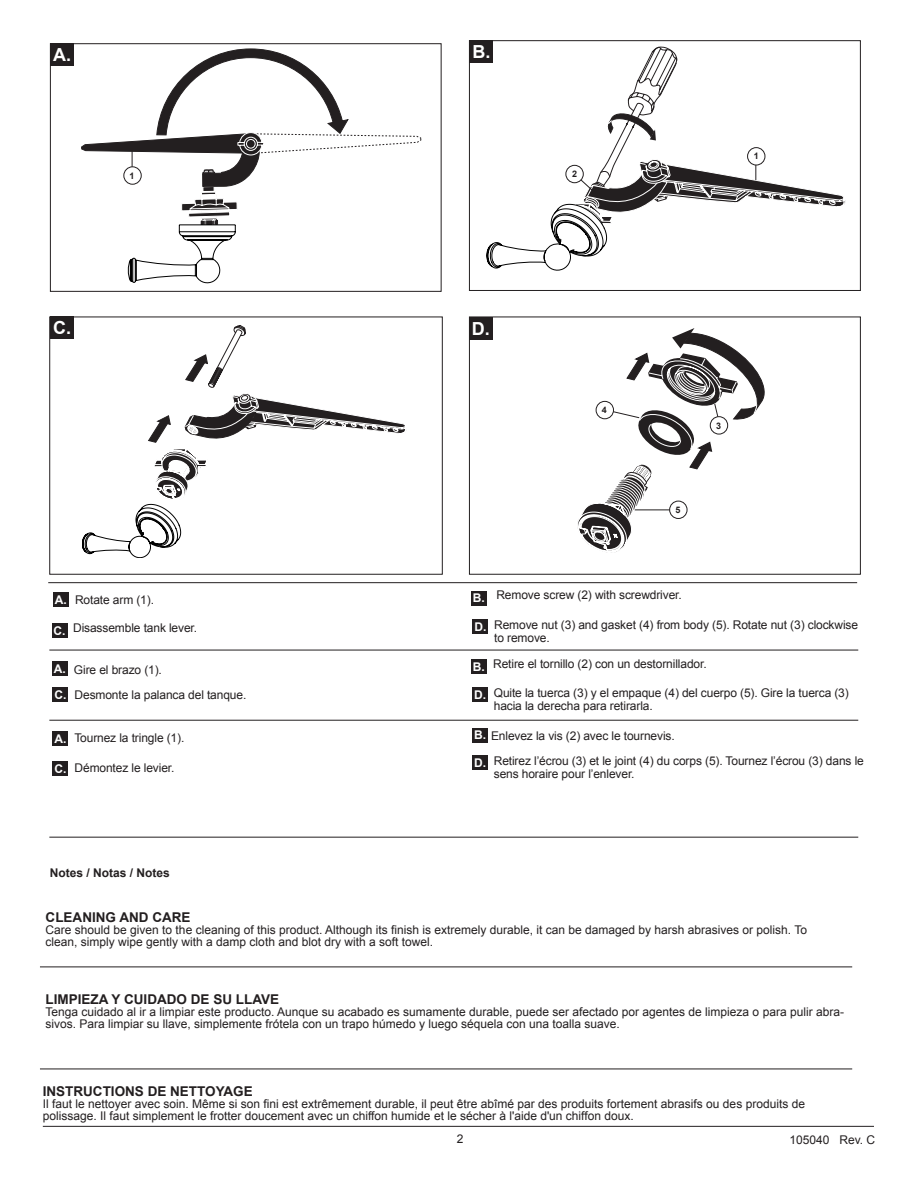
<style>
.page{position:relative;width:918px;height:1188px;background:#fff}
.page>*{position:absolute;margin:0;border:0;box-sizing:border-box;transform-origin:0 0}
.t1{font:700 18px "Arial";color:#fff}
.t2{font:700 13.5px "Arial";color:#231f20}
.t3{font:12px/12px "Arial";color:#231f20}
.t4{font:700 12px "Arial";color:#231f20}
.t5{font:700 12px "Arial";color:#fff}
.t6{font:700 9px "Arial";color:#231f20}
.s1{font-weight:700;color:#fff}
</style>
<div class="page">
<hr style="left:43px;top:1126px;width:831px;height:1px;background:#231f20">
<svg style="left:82px;top:325px;width:325px;height:233px"></svg>
<div style="left:49px;top:317px;width:394px;height:258px;border:1px solid #231f20"></div>
<div style="left:50px;top:43px;width:392px;height:249px;border:1px solid #231f20"></div>
<div style="left:53px;top:593px;width:16px;height:14px;background:#231f20"></div>
<div style="left:50px;top:43px;width:24px;height:22px;background:#231f20"></div>
<hr style="left:48px;top:582px;width:809px;height:1px;background:#231f20">
<div style="left:469px;top:40px;width:392px;height:251px;border:1px solid #231f20"></div>
<div style="left:469px;top:317px;width:392px;height:258px;border:1px solid #231f20"></div>
<div style="left:469px;top:41px;width:24px;height:22px;background:#231f20"></div>
<div style="left:50px;top:317px;width:24px;height:22px;background:#231f20"></div>
<div style="left:469px;top:317px;width:24px;height:22px;background:#231f20"></div>
<div style="left:473px;top:619px;width:15px;height:15px;background:#231f20"></div>
<hr style="left:49px;top:650px;width:809px;height:1px;background:#231f20">
<div style="left:52px;top:661px;width:16px;height:15px;background:#231f20"></div>
<div style="left:53px;top:687px;width:15px;height:15px;background:#231f20"></div>
<div style="left:472px;top:687px;width:16px;height:15px;background:#231f20"></div>
<hr style="left:49px;top:720px;width:809px;height:1px;background:#231f20">
<hr style="left:49px;top:837px;width:809px;height:1px;background:#231f20">
<div style="left:53px;top:761px;width:15px;height:15px;background:#231f20"></div>
<div style="left:53px;top:731px;width:15px;height:15px;background:#231f20"></div>
<div style="left:472px;top:728px;width:16px;height:14px;background:#231f20"></div>
<div style="left:472px;top:755px;width:16px;height:15px;background:#231f20"></div>
<svg style="left:81px;top:49px;width:340px;height:234px"></svg>
<svg style="left:577px;top:328px;width:187px;height:225px"></svg>
<hr style="left:635px;top:510px;width:36px;height:1px;background:#231f20">
<svg style="left:124px;top:167px;width:17px;height:17px"></svg>
<div style="left:123px;top:166px;width:19px;height:19px;border:1px solid #231f20;border-radius:50%"></div>
<div style="left:128px;top:171px;width:9px;height:10px;background:#fff"></div>
<svg style="left:487px;top:47px;width:359px;height:223px"></svg>
<div style="left:566px;top:165px;width:17px;height:18px;background:#fff;border-radius:50%"></div>
<div style="left:566px;top:165px;width:18px;height:18px;border:1px solid #231f20;border-radius:50%"></div>
<div style="left:748px;top:148px;width:17px;height:17px;background:#fff;border-radius:50%"></div>
<div style="left:747px;top:147px;width:18px;height:18px;border:1px solid #231f20;border-radius:50%"></div>
<div style="left:670px;top:501px;width:17px;height:17px;background:#fff;border-radius:50%"></div>
<div style="left:669px;top:501px;width:18px;height:18px;border:1px solid #231f20;border-radius:50%"></div>
<div style="left:710px;top:417px;width:18px;height:17px;background:#fff;border-radius:50%"></div>
<div style="left:710px;top:416px;width:18px;height:18px;border:1px solid #231f20;border-radius:50%"></div>
<svg style="left:596px;top:401px;width:18px;height:18px"></svg>
<div style="left:596px;top:401px;width:18px;height:18px;border:1px solid #231f20;border-radius:50%"></div>
<div style="left:600px;top:405px;width:9px;height:10px;background:#fff"></div>
<div style="left:471px;top:591px;width:16px;height:14px;background:#231f20"></div>
<div style="left:471px;top:659px;width:16px;height:15px;background:#231f20"></div>
<div style="left:52px;top:623px;width:15px;height:15px;background:#231f20"></div>
<hr style="left:40px;top:967px;width:812px;height:1px;background:#231f20">
<hr style="left:40px;top:1069px;width:812px;height:1px;background:#231f20">
<h1 class="t1" style="left:53px;top:43px;width:19px">A.</h1>
<h1 class="t1" style="left:472px;top:40px;width:19px">B.</h1>
<p class="t6" style="left:130px;top:170px;width:7px">1</p>
<p class="t6" style="left:572px;top:168px;width:7px">2</p>
<p class="t6" style="left:754px;top:150px;width:7px">1</p>
<h1 class="t1" style="left:53px;top:316px;width:19px">C.</h1>
<h1 class="t1" style="left:472px;top:317px;width:19px">D.</h1>
<p class="t6" style="left:602px;top:404px;width:7px">4</p>
<p class="t3" style="left:55px;top:594px;width:101px"><span class="s1">A.</span> Rotate arm (1).</p>
<p class="t6" style="left:675px;top:504px;width:7px">5</p>
<p class="t5" style="left:473px;top:590px;width:13px">B.</p>
<p class="t3" style="left:496px;top:589px;width:187px">Remove screw (2) with screwdriver.</p>
<p class="t6" style="left:716px;top:420px;width:7px">3</p>
<p class="t5" style="left:54px;top:623px;width:13px">C.</p>
<p class="t3" style="left:73px;top:622px;width:126px">Disassemble tank lever.</p>
<p class="t3" style="left:494px;top:618px;width:365px;line-height:13.5px;text-indent:-20px"><span class="s1">D.</span> Remove nut (3) and gasket (4) from body (5). Rotate nut (3) clockwise to remove.</p>
<p class="t3" style="left:54px;top:657px;width:194px;line-height:25px"><span class="s1">A.</span> Gire el brazo (1).<br><span class="s1">C.</span> Desmonte la palanca del tanque.</p>
<p class="t5" style="left:473px;top:659px;width:13px">B.</p>
<p class="t3" style="left:493px;top:658px;width:215px">Retire el tornillo (2) con un destornillador.</p>
<p class="t3" style="left:494px;top:686px;width:357px;line-height:13.5px;text-indent:-20px"><span class="s1">D.</span> Quite la tuerca (3) y el empaque (4) del cuerpo (5). Gire la tuerca (3) hacia la derecha para retirarla.</p>
<p class="t3" style="left:54px;top:732px;width:132px"><span class="s1">A.</span> Tournez la tringle (1).</p>
<p class="t3" style="left:474px;top:724px;width:391px;line-height:24.8px"><span class="s1">B.</span> Enlevez la vis (2) avec le tournevis.<br><span class="s1">D.</span> Retirez l’écrou (3) et le joint (4) du corps (5). Tournez l’écrou (3) dans le</p>
<p class="t3" style="left:494px;top:768px;width:142px">sens horaire pour l’enlever.</p>
<p class="t3" style="left:54px;top:762px;width:122px"><span class="s1">C.</span> Démontez le levier.</p>
<p class="t4" style="left:50px;top:865px;width:122px">Notes / Notas / Notes</p>
<p class="t2" style="left:46px;top:908px;width:146px">CLEANING AND CARE</p>
<p class="t3" style="left:46px;top:924px;width:763px">Care should be given to the cleaning of this product. Although its finish is extremely durable, it can be damaged by harsh abrasives or polish. To clean, simply wipe gently with a damp cloth and blot dry with a soft towel.</p>
<p class="t2" style="left:46px;top:990px;width:235px">LIMPIEZA Y CUIDADO DE SU LLAVE</p>
<p class="t3" style="left:46px;top:1006px;width:800px">Tenga cuidado al ir a limpiar este producto. Aunque su acabado es sumamente durable, puede ser afectado por agentes de limpieza o para pulir abra&shy;sivos. Para limpiar su llave, simplemente frótela con un trapo húmedo y luego séquela con una toalla suave.</p>
<p class="t2" style="left:43px;top:1082px;width:212px">INSTRUCTIONS DE NETTOYAGE</p>
<p class="t3" style="left:43px;top:1098px;width:764px">Il faut le nettoyer avec soin. Même si son fini est extrêmement durable, il peut être abîmé par des produits fortement abrasifs ou des produits de polissage. Il faut simplement le frotter doucement avec un chiffon humide et le sécher à l'aide d'un chiffon doux.</p>
<p class="t3" style="left:457px;top:1132px;width:8px">2</p>
<p class="t3" style="left:789px;top:1133px;width:87px">105040 Rev. C</p>
</div>
